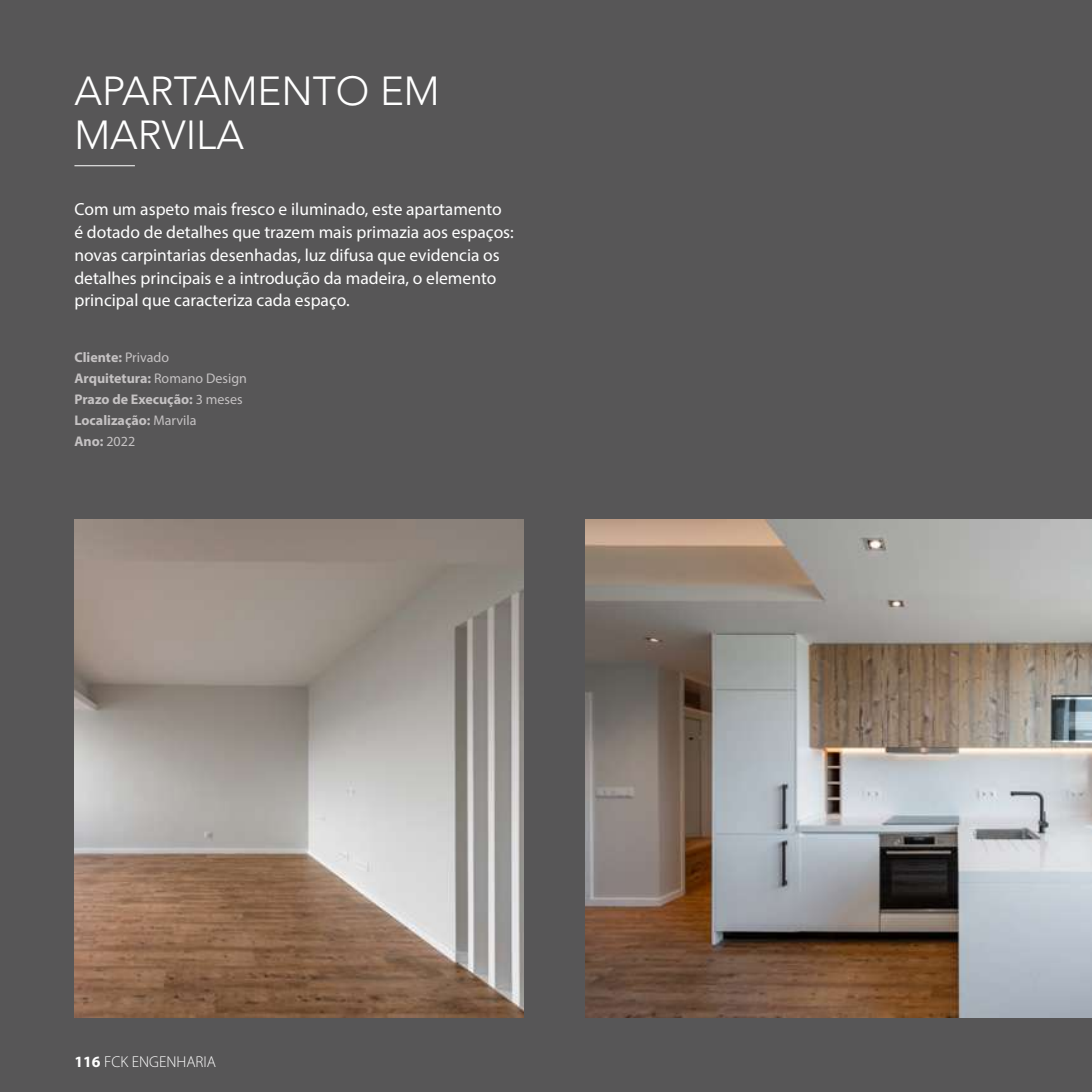
<style>
.page{position:relative;width:1092px;height:1092px;background:#fff}
.page>*{position:absolute;margin:0;border:0;box-sizing:border-box;transform-origin:0 0}
.t1{font:300 40.25px/43.8px "Avenir LT Std";color:#fff}
.t2{font:17.5px/22.8px "Myriad Pro";color:#fff}
.t3{font:300 15.75px "Myriad Pro";color:#fff}
.t4{font:700 14px/21px "Myriad Pro";color:#c5c2c3}
.s1{font-weight:400}
.s2{font-weight:700}
</style>
<div class="page">
<div style="left:0;top:0;width:1091px;height:1091px;background:#575657"></div>
<hr style="left:74px;top:165px;width:61px;height:1px;background:#fff">
<img style="left:74px;top:519px;width:449px;height:498px">
<img style="left:585px;top:519px;width:506px;height:498px">
<h1 class="t1" style="left:74px;top:69px;width:367px">APARTAMENTO EM<br>MARVILA</h1>
<p class="t2" style="left:74px;top:198px;width:441px">Com um aspeto mais fresco e iluminado, este apartamento é dotado de detalhes que trazem mais primazia aos espaços: novas carpintarias desenhadas, luz difusa que evidencia os detalhes principais e a introdução da madeira, o elemento principal que caracteriza cada espaço.</p>
<p class="t4" style="left:74px;top:346px;width:174px">Cliente: <span class="s1">Privado<br></span>Arquitetura: <span class="s1">Romano Design<br></span>Prazo de Execução: <span class="s1">3 meses<br></span>Localização: <span class="s1">Marvila<br></span>Ano: <span class="s1">2022</span></p>
<p class="t3" style="left:74px;top:1052px;width:143px"><span class="s2">116</span> FCK ENGENHARIA</p>
</div>
